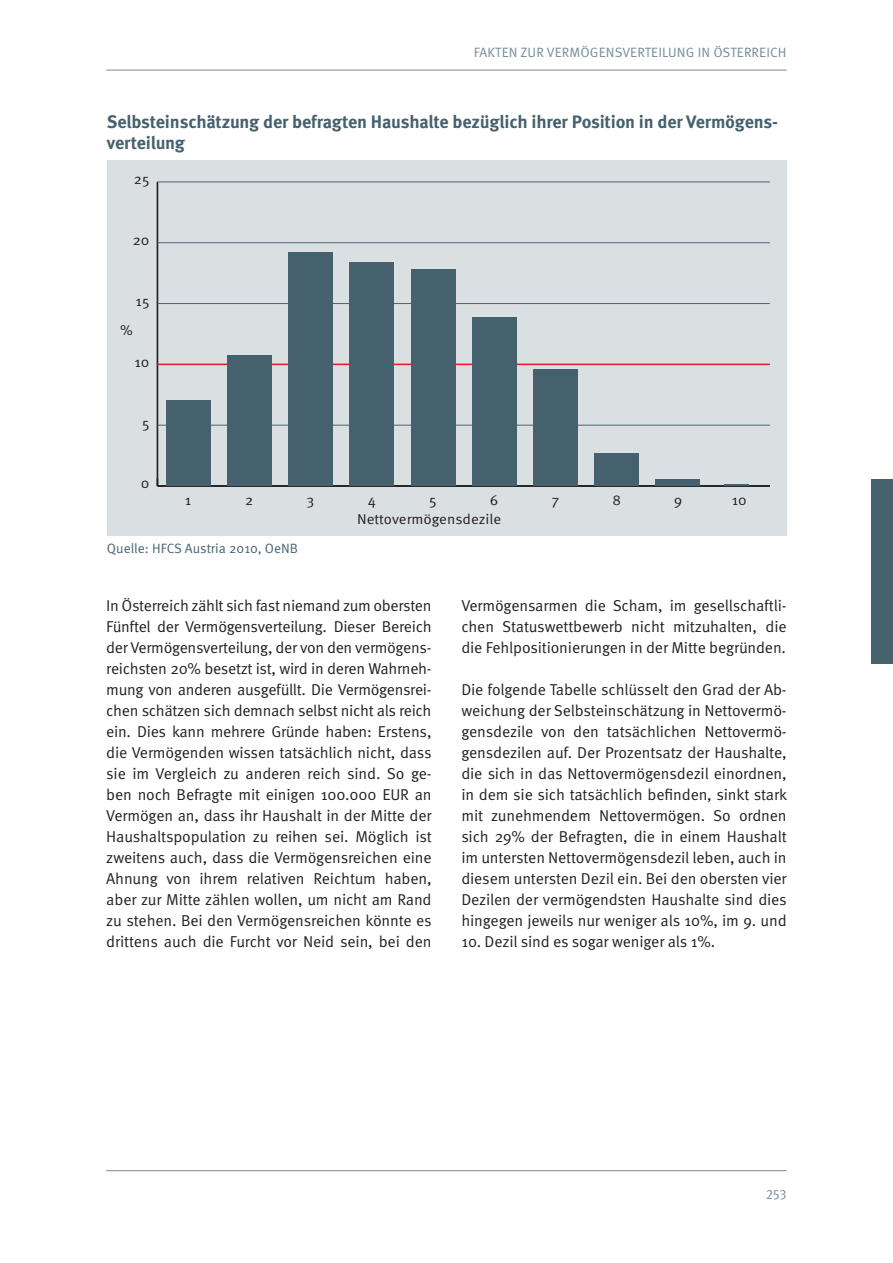
<style>
.page{position:relative;width:893px;height:1263px;background:#fff}
.page>*{position:absolute;margin:0;border:0;box-sizing:border-box;transform-origin:0 0}
.Tabellen-Überschrift{font:700 18px/21px "Meta OT";letter-spacing:-.01em;color:#46616e}
.Fließtext{font:15.75px/21px "Meta OT";letter-spacing:-.01em;color:#231f20;text-align:justify}
.t1{font:14.25px "Meta OT";color:#231f20;scale:1.04 1}
.t2{font:13.5px "Meta OT";letter-spacing:.01em;color:#738b97}
.Quelle{font:13.5px "Meta OT";color:#46616e}
</style>
<div class="page">
<hr style="left:106px;top:1170px;width:681px;height:1px;background:#738b97">
<hr style="left:106px;top:70px;width:681px;height:1px;background:#738b97">
<div style="left:872px;top:479px;width:21px;height:184px;background:#46616e"></div>
<div style="left:107px;top:160px;width:680px;height:375px;background:#dae0e2"></div>
<hr style="left:157px;top:182px;width:1px;height:304px;background:#231f20">
<hr style="left:157px;top:485px;width:613px;height:2px;background:#231f20">
<hr style="left:157px;top:425px;width:613px;height:1px;background:#46616e">
<hr style="left:157px;top:364px;width:613px;height:1px;background:#ee1d23">
<hr style="left:157px;top:303px;width:613px;height:1px;background:#46616e">
<hr style="left:157px;top:242px;width:613px;height:1px;background:#46616e">
<hr style="left:157px;top:182px;width:613px;height:1px;background:#46616e">
<div style="left:166px;top:400px;width:44px;height:86px;background:#46616e"></div>
<div style="left:227px;top:355px;width:44px;height:131px;background:#46616e"></div>
<div style="left:288px;top:252px;width:45px;height:234px;background:#46616e"></div>
<div style="left:350px;top:262px;width:44px;height:224px;background:#46616e"></div>
<div style="left:411px;top:269px;width:44px;height:217px;background:#46616e"></div>
<div style="left:472px;top:318px;width:44px;height:168px;background:#46616e"></div>
<div style="left:533px;top:370px;width:45px;height:116px;background:#46616e"></div>
<div style="left:595px;top:453px;width:44px;height:33px;background:#46616e"></div>
<div style="left:656px;top:479px;width:44px;height:7px;background:#46616e"></div>
<hr style="left:724px;top:484px;width:25px;height:2px;background:#46616e">
<p class="t2" style="left:474px;top:44px;width:314px">FAKTEN ZUR VERMÖGENSVERTEILUNG IN ÖSTERREICH</p>
<p class="Tabellen-Überschrift" style="left:107px;top:111px;width:673px">Selbsteinschätzung der befragten Haushalte bezüglich ihrer Position in der Vermögens&shy;verteilung</p>
<p class="t1" style="left:134px;top:171px;width:16px">25</p>
<p class="t1" style="left:133px;top:232px;width:18px">20</p>
<p class="t1" style="left:136px;top:293px;width:15px">15</p>
<p class="t1" style="left:120px;top:322px;width:14px">%</p>
<p class="t1" style="left:134px;top:354px;width:16px">10</p>
<p class="t1" style="left:142px;top:414px;width:9px">5</p>
<p class="t1" style="left:141px;top:475px;width:10px">0</p>
<p class="t1" style="left:185px;top:492px;width:8px">1</p>
<p class="t1" style="left:245px;top:492px;width:9px">2</p>
<p class="t1" style="left:307px;top:492px;width:9px">3</p>
<p class="t1" style="left:368px;top:492px;width:9px">4</p>
<p class="t1" style="left:429px;top:492px;width:9px">5</p>
<p class="t1" style="left:490px;top:492px;width:10px">6</p>
<p class="t1" style="left:552px;top:492px;width:9px">7</p>
<p class="t1" style="left:612px;top:492px;width:10px">8</p>
<p class="t1" style="left:674px;top:492px;width:10px">9</p>
<p class="t1" style="left:732px;top:492px;width:16px">10</p>
<p class="t1" style="left:357px;top:511px;width:140px">Nettovermögensdezile</p>
<p class="Quelle" style="left:107px;top:540px;width:193px">Quelle: HFCS Austria 2010, OeNB</p>
<p class="Fließtext" style="left:106px;top:595px;width:327px">In Österreich zählt sich fast niemand zum obersten Fünftel der Vermögensverteilung. Dieser Bereich der Vermögensverteilung, der von den vermögens&shy;reichsten 20% besetzt ist, wird in deren Wahrneh&shy;mung von anderen ausgefüllt. Die Vermögensrei&shy;chen schätzen sich demnach selbst nicht als reich ein. Dies kann mehrere Gründe haben: Erstens, die Vermögenden wissen tatsächlich nicht, dass sie im Vergleich zu anderen reich sind. So ge&shy;ben noch Befragte mit einigen 100.000 EUR an Vermögen an, dass ihr Haushalt in der Mitte der Haushaltspopulation zu reihen sei. Möglich ist zweitens auch, dass die Vermögensreichen eine Ahnung von ihrem relativen Reichtum haben, aber zur Mitte zählen wollen, um nicht am Rand zu stehen. Bei den Vermögensreichen könnte es drittens auch die Furcht vor Neid sein, bei den</p>
<p class="Fließtext" style="left:461px;top:595px;width:327px">Vermögensarmen die Scham, im gesellschaftli&shy;chen Statuswettbewerb nicht mitzuhalten, die die Fehlpositionierungen in der Mitte begründen.</p>
<p class="Fließtext" style="left:461px;top:679px;width:327px">Die folgende Tabelle schlüsselt den Grad der Ab&shy;weichung der Selbsteinschätzung in Nettovermö&shy;gensdezile von den tatsächlichen Nettovermö&shy;gensdezilen auf. Der Prozentsatz der Haushalte, die sich in das Nettovermögensdezil einordnen, in dem sie sich tatsächlich befinden, sinkt stark mit zunehmendem Nettovermögen. So ordnen sich 29% der Befragten, die in einem Haushalt im untersten Nettovermögensdezil leben, auch in diesem untersten Dezil ein. Bei den obersten vier Dezilen der vermögendsten Haushalte sind dies hingegen jeweils nur weniger als 10%, im 9. und</p>
<p class="Fließtext" style="left:461px;top:931px;width:255px">10. Dezil sind es sogar weniger als 1%.</p>
<p class="t2" style="left:766px;top:1186px;width:22px">253</p>
</div>
